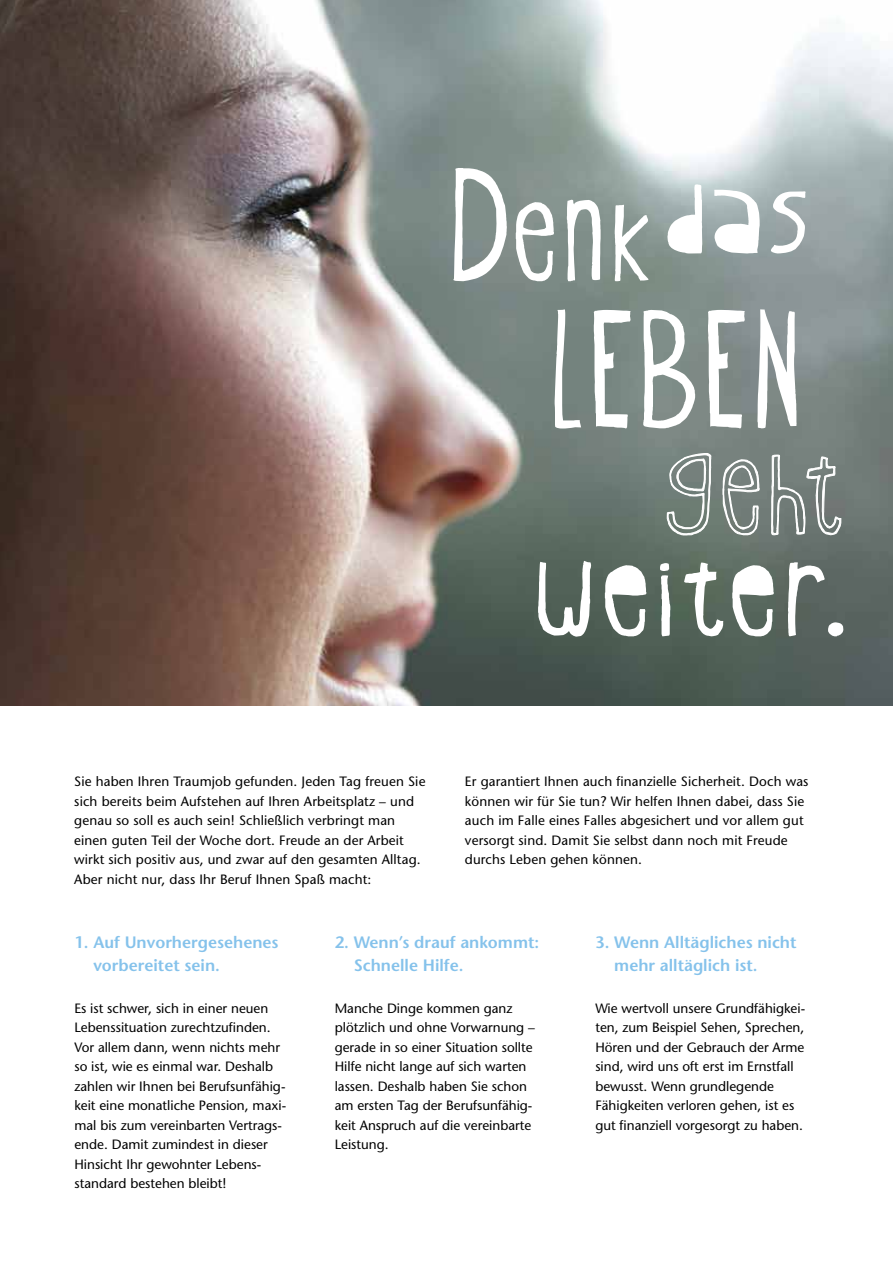
<style>
.page{position:relative;width:893px;height:1263px;background:#fff}
.page>*{position:absolute;margin:0;border:0;box-sizing:border-box;transform-origin:0 0}
.t1{font:183.9px "Oyster CEE";letter-spacing:.03em;color:#fff}
.t2{font:178.65px "Oyster CEE";color:#fff}
.t3{font:169.35px "Oyster Outline CEE";color:#fff}
.t4{font:160.65px "Oyster Stencil CEE";letter-spacing:.03em;color:#fff;scale:1.21 1}
.t5{font:600 16.5px/22.5px "Stone Sans";color:#85c2eb}
.t6{font:13.5px/19.5px "Stone Sans";color:#000}
</style>
<div class="page">
<img style="left:0;top:0;width:893px;height:706px">
<svg style="left:667px;top:453px;width:45px;height:82px;background:#8c9892"></svg>
<svg style="left:722px;top:459px;width:38px;height:76px;background:#939b98"></svg>
<svg style="left:771px;top:454px;width:71px;height:91px;background:#858e8b"></svg>
<h2 class="t2" style="left:450px;top:137px;width:360px">Denk<sup>das</sup></h2>
<h1 class="t1" style="left:551px;top:280px;width:251px">LEBEN</h1>
<h3 class="t3" style="left:665px;top:398px;width:181px">geht</h3>
<h3 class="t4" style="left:534px;top:506px;width:261px">weiter.</h3>
<p class="t6" style="left:74px;top:772px;width:353px">Sie haben Ihren Traumjob gefunden. Jeden Tag freuen Sie sich bereits beim Aufstehen auf Ihren Arbeitsplatz – und genau so soll es auch sein! Schließlich verbringt man einen guten Teil der Woche dort. Freude an der Arbeit wirkt sich positiv aus, und zwar auf den gesamten Alltag.<br>Aber nicht nur, dass Ihr Beruf Ihnen Spaß macht:</p>
<p class="t6" style="left:465px;top:772px;width:345px">Er garantiert Ihnen auch finanzielle Sicherheit. Doch was können wir für Sie tun? Wir helfen Ihnen dabei, dass Sie auch im Falle eines Falles abgesichert und vor allem gut versorgt sind. Damit Sie selbst dann noch mit Freude durchs Leben gehen können.</p>
<p class="t5" style="left:93px;top:931px;width:187px;text-indent:-19px">1. Auf Unvorhergesehenes vorbereitet sein.</p>
<p class="t6" style="left:74px;top:998px;width:213px">Es ist schwer, sich in einer neuen Lebenssituation zurechtzufinden.<br>Vor allem dann, wenn nichts mehr so ist, wie es einmal war. Deshalb zahlen wir Ihnen bei Berufsunfähig&shy;keit eine monatliche Pension, maxi&shy;mal bis zum vereinbarten Vertrags&shy;ende. Damit zumindest in dieser Hinsicht Ihr gewohnter Lebens&shy;standard bestehen bleibt!</p>
<p class="t5" style="left:354px;top:931px;width:187px;text-indent:-19px">2. Wenn’s drauf ankommt:<br>Schnelle Hilfe.</p>
<p class="t6" style="left:335px;top:998px;width:202px">Manche Dinge kommen ganz plötzlich und ohne Vorwarnung – gerade in so einer Situation sollte<br>Hilfe nicht lange auf sich warten lassen. Deshalb haben Sie schon am ersten Tag der Berufsunfähig&shy;keit Anspruch auf die vereinbarte<br>Leistung.</p>
<p class="t5" style="left:614px;top:931px;width:184px;text-indent:-19px">3. Wenn Alltägliches nicht mehr alltäglich ist.</p>
<p class="t6" style="left:595px;top:998px;width:211px">Wie wertvoll unsere Grundfähigkei&shy;ten, zum Beispiel Sehen, Sprechen, Hören und der Gebrauch der Arme sind, wird uns oft erst im Ernstfall bewusst. Wenn grundlegende Fähigkeiten verloren gehen, ist es gut finanziell vorgesorgt zu haben.</p>
</div>
